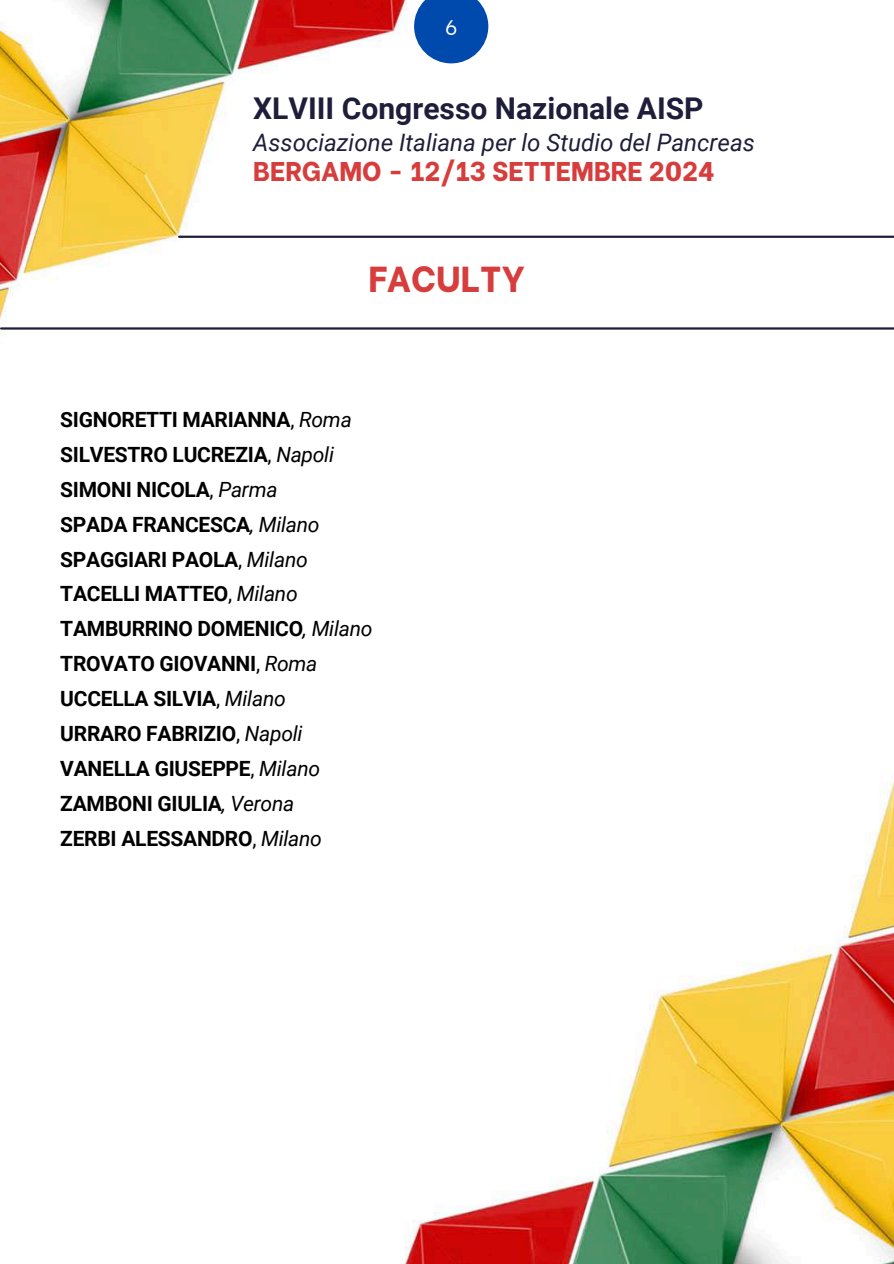
<style>
.page{position:relative;width:894px;height:1264px;background:#fff}
.page>*{position:absolute;margin:0;border:0;box-sizing:border-box;transform-origin:0 0}
.t1{font:800 36px "Be Vietnam";color:#d63d3c}
.t2{font:700 30px "Roboto";color:#1f1e3a}
.t3{font:800 27px "Be Vietnam";color:#d63d3c}
.t4{font:italic 24px "Roboto";color:#1f1e3a}
.t5{font:700 21px/34.8px "Roboto";letter-spacing:-.015em;color:#000}
.t6{font:21px "Be Vietnam";color:#fff}
.s1{font-weight:400}
.s2{font-weight:400;font-style:italic}
</style>
<div class="page">
<img style="left:0;top:0;width:407px;height:337px">
<hr style="left:179px;top:236px;width:714px;height:2px;background:#1f1e3a">
<hr style="left:1px;top:327px;width:892px;height:2px;background:#1f1e3a">
<svg style="left:414px;top:0;width:74px;height:63px"></svg>
<img style="left:405px;top:782px;width:488px;height:481px">
<p class="t6" style="left:445px;top:10px;width:14px">6</p>
<h2 class="t2" style="left:253px;top:91px;width:452px">XLVIII Congresso Nazionale AISP</h2>
<p class="t4" style="left:253px;top:129px;width:503px">Associazione Italiana per lo Studio del Pancreas</p>
<p class="t3" style="left:253px;top:149px;width:463px">BERGAMO - 12/13 SETTEMBRE 2024</p>
<h1 class="t1" style="left:368px;top:248px;width:158px">FACULTY</h1>
<p class="t5" style="left:60px;top:402px;width:313px">SIGNORETTI MARIANNA<span class="s1">,</span> <span class="s2">Roma<br></span>SILVESTRO LUCREZIA<span class="s1">,</span> <span class="s2">Napoli<br></span>SIMONI NICOLA<span class="s1">,</span> <span class="s2">Parma<br></span>SPADA FRANCESCA<span class="s2">, Milano<br></span>SPAGGIARI PAOLA<span class="s1">,</span> <span class="s2">Milano<br></span>TACELLI MATTEO<span class="s1">,</span> <span class="s2">Milano<br></span>TAMBURRINO DOMENICO<span class="s2">, Milano<br></span>TROVATO GIOVANNI<span class="s1">,</span> <span class="s2">Roma<br></span>UCCELLA SILVIA<span class="s1">,</span> <span class="s2">Milano<br></span>URRARO FABRIZIO<span class="s1">,</span> <span class="s2">Napoli<br></span>VANELLA GIUSEPPE<span class="s1">,</span> <span class="s2">Milano<br></span>ZAMBONI GIULIA<span class="s2">, Verona<br></span>ZERBI ALESSANDRO<span class="s1">,</span> <span class="s2">Milano</span></p>
</div>
